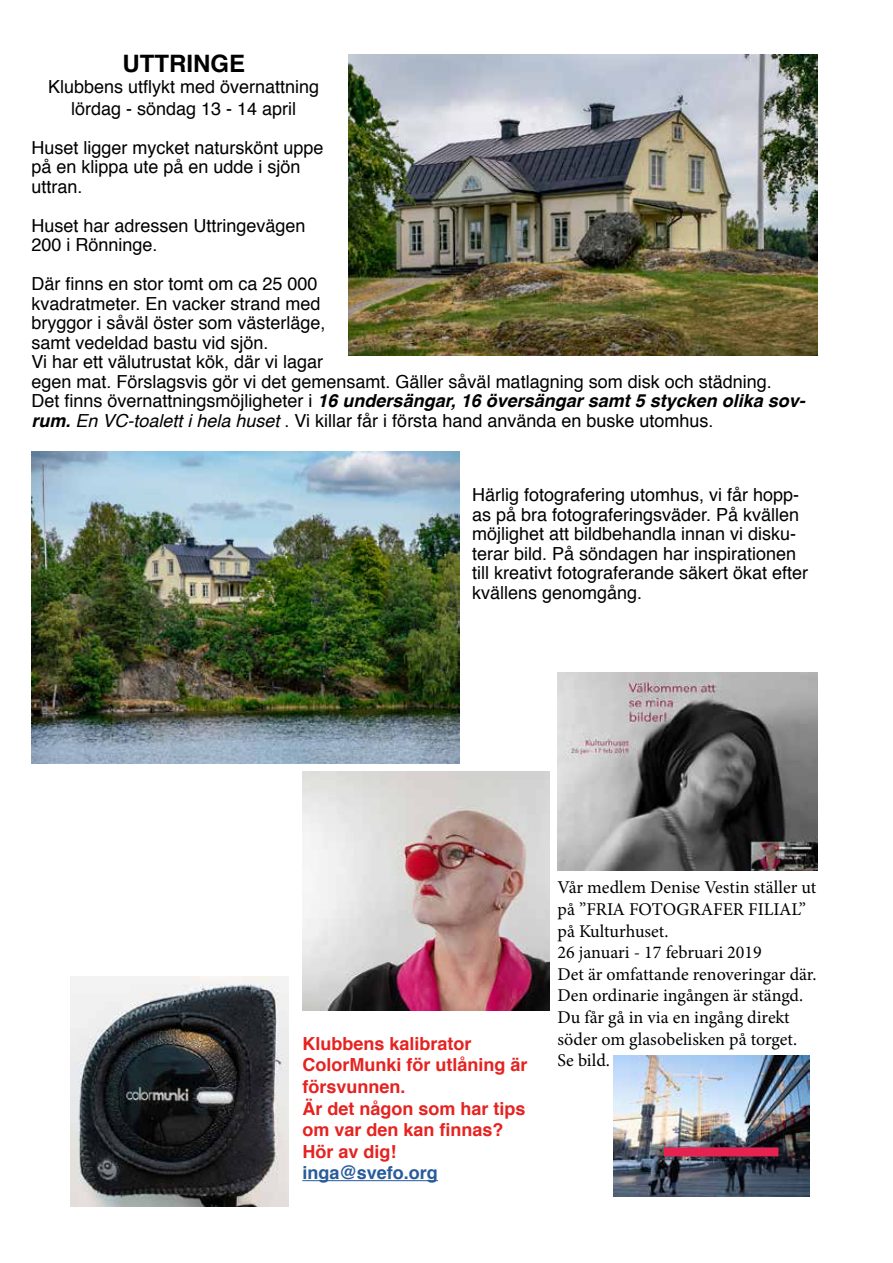
<style>
.page{position:relative;width:893px;height:1263px;background:#fff}
.page>*{position:absolute;margin:0;border:0;box-sizing:border-box;transform-origin:0 0}
.t1{font:700 24px "Helvetica";color:#000}
.t2{font:18px/19.5px "Helvetica";color:#000}
.t3{font:18px/21.6px "Minion Pro";color:#000}
.t4{font:700 18px/21.6px "Helvetica";color:#e52321}
.t5{font:700 18px "Helvetica";color:#275b9b}
.s1{font-weight:700;font-style:italic}
.s2{font-style:italic}
</style>
<div class="page">
<img style="left:31px;top:452px;width:428px;height:311px">
<img style="left:349px;top:54px;width:469px;height:301px">
<img style="left:302px;top:772px;width:247px;height:238px">
<img style="left:557px;top:673px;width:261px;height:198px">
<img style="left:614px;top:1055px;width:195px;height:141px">
<div style="left:664px;top:1147px;width:114px;height:9px;background:#e62250"></div>
<img style="left:71px;top:976px;width:218px;height:231px">
<hr style="left:302px;top:1180px;width:136px;height:1px;background:#275b9b">
<h1 class="t1" style="left:122px;top:44px;width:124px">UTTRINGE</h1>
<p class="t2" style="left:48px;top:76px;width:273px;line-height:21.6px;text-align:center">Klubbens utflykt med övernattning lördag - söndag 13 - 14 april</p>
<p class="t2" style="left:31px;top:138px;width:294px">Huset ligger mycket naturskönt uppe på en klippa ute på en udde i sjön uttran.</p>
<p class="t2" style="left:31px;top:216px;width:276px">Huset har adressen Uttringevägen<br>200 i Rönninge.</p>
<p class="t2" style="left:31px;top:275px;width:776px">Där finns en stor tomt om ca 25 000<br>kvadratmeter. En vacker strand med<br>bryggor i såväl öster som västerläge,<br>samt vedeldad bastu vid sjön.<br>Vi har ett välutrustat kök, där vi lagar<br>egen mat. Förslagsvis gör vi det gemensamt. Gäller såväl matlagning som disk och städning.<br>Det finns övernattningsmöjligheter i <span class="s1">16 undersängar, 16 översängar samt 5 stycken olika sov&shy;rum.</span> <span class="s2">En VC-toalett i hela huset</span> . Vi killar får i första hand använda en buske utomhus.</p>
<p class="t2" style="left:472px;top:486px;width:338px">Härlig fotografering utomhus, vi får hopp&shy;as på bra fotograferingsväder. På kvällen möjlighet att bildbehandla innan vi disku&shy;terar bild. På söndagen har inspirationen till kreativt fotograferande säkert ökat efter kvällens genomgång.</p>
<p class="t4" style="left:302px;top:1033px;width:227px">Klubbens kalibrator<br>ColorMunki för utlåning är försvunnen.<br>Är det någon som har tips om var den kan finnas?<br>Hör av dig!</p>
<p class="t5" style="left:302px;top:1158px;width:137px">inga@svefo.org</p>
<p class="t3" style="left:557px;top:877px;width:261px">Vår medlem Denise Vestin ställer ut på ”FRIA FOTOGRAFER FILIAL” på Kulturhuset.<br>26 januari - 17 februari 2019<br>Det är omfattande renoveringar där.<br>Den ordinarie ingången är stängd.<br>Du får gå in via en ingång direkt söder om glasobelisken på torget.<br>Se bild.</p>
</div>
